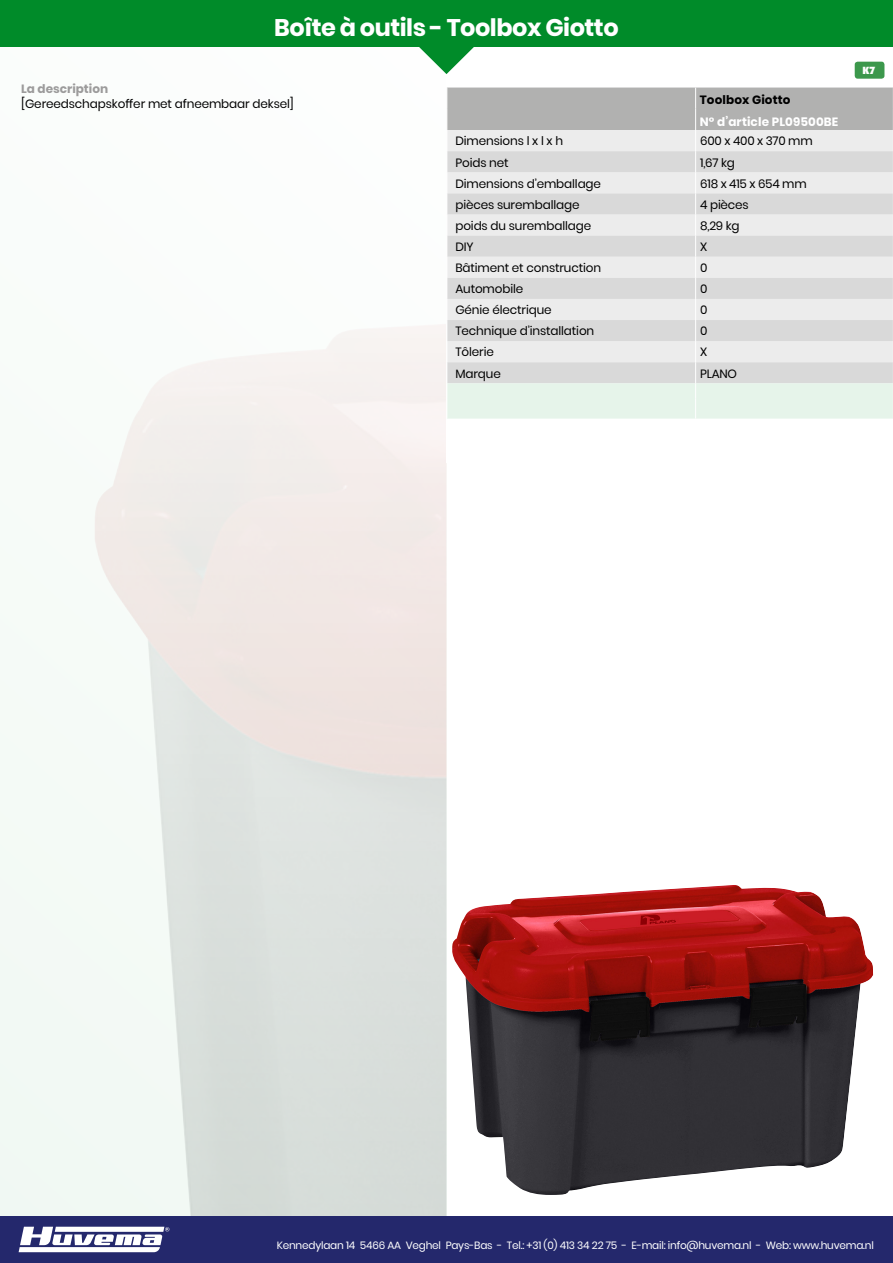
<style>
.page{position:relative;width:893px;height:1263px;background:#fff}
.page>*{position:absolute;margin:0;border:0;box-sizing:border-box;transform-origin:0 0}
.Tile_Header{font:700 24px "Poppins";letter-spacing:-.02em;color:#fff}
.Table_Horzontal_Left{font:12px "Poppins";letter-spacing:-.01em;color:#000}
.Table_body_ATA{font:12px "Poppins";letter-spacing:-.02em;color:#000}
.ArticleGroupHeader_t{font:12px "Poppins";letter-spacing:-.01em;color:#000}
.itemNo_ATA{font:700 12px "Poppins";letter-spacing:.01em;color:#fff}
.SLUG{font:700 12px "Poppins";color:#9c9b9b}
.type_ATA{font:700 12px "Poppins";letter-spacing:.01em;color:#000}
.t1{font:10.5px "Poppins";letter-spacing:-.02em;color:#fff}
.Promo_VSP{font:900 10.5px "Dax";color:#fff}
</style>
<div class="page">
<svg style="left:0;top:324px;width:446px;height:892px"></svg>
<div style="left:0;top:1216px;width:893px;height:47px;background:#24286c"></div>
<svg style="left:19px;top:1227px;width:150px;height:25px"></svg>
<div style="left:0;top:0;width:893px;height:47px;background:#008b29"></div>
<div style="left:855px;top:62px;width:29px;height:17px;background:#3c984c;border-radius:3px"></div>
<svg style="left:447px;top:88px;width:446px;height:331px;background:#dcdedd"></svg>
<svg style="left:419px;top:47px;width:55px;height:27px"></svg>
<img style="left:452px;top:885px;width:421px;height:310px">
<p class="Tile_Header" style="left:274px;top:14px;width:346px">Boîte à outils - Toolbox Giotto</p>
<p class="SLUG" style="left:21px;top:82px;width:88px">La description</p>
<p class="ArticleGroupHeader_t" style="left:21px;top:97px;width:274px">[Gereedschapskoffer met afneembaar deksel]</p>
<p class="type_ATA" style="left:700px;top:93px;width:92px">Toolbox Giotto</p>
<p class="itemNo_ATA" style="left:700px;top:115px;width:140px">N° d’article PL09500BE</p>
<p class="Table_Horzontal_Left" style="left:455px;top:134px;width:109px">Dimensions l x l x h</p>
<p class="Table_body_ATA" style="left:700px;top:134px;width:114px">600 x 400 x 370 mm</p>
<p class="Table_Horzontal_Left" style="left:455px;top:155px;width:55px">Poids net</p>
<p class="Table_body_ATA" style="left:700px;top:155px;width:36px">1,67 kg</p>
<p class="Table_Horzontal_Left" style="left:455px;top:176px;width:147px">Dimensions d’emballage</p>
<p class="Table_body_ATA" style="left:700px;top:176px;width:108px">618 x 415 x 654 mm</p>
<p class="Table_Horzontal_Left" style="left:455px;top:198px;width:126px">pièces suremballage</p>
<p class="Table_body_ATA" style="left:700px;top:198px;width:50px">4 pièces</p>
<p class="Table_Horzontal_Left" style="left:455px;top:219px;width:137px">poids du suremballage</p>
<p class="Table_body_ATA" style="left:700px;top:219px;width:41px">8,29 kg</p>
<p class="Table_Horzontal_Left" style="left:455px;top:240px;width:20px">DIY</p>
<p class="Table_body_ATA" style="left:700px;top:240px;width:9px">X</p>
<p class="Table_Horzontal_Left" style="left:455px;top:261px;width:147px">Bâtiment et construction</p>
<p class="Table_body_ATA" style="left:700px;top:261px;width:9px">0</p>
<p class="Table_Horzontal_Left" style="left:455px;top:282px;width:69px">Automobile</p>
<p class="Table_body_ATA" style="left:700px;top:282px;width:9px">0</p>
<p class="Table_Horzontal_Left" style="left:455px;top:303px;width:98px">Génie électrique</p>
<p class="Table_body_ATA" style="left:700px;top:303px;width:9px">0</p>
<p class="Table_Horzontal_Left" style="left:455px;top:324px;width:140px">Technique d’installation</p>
<p class="Table_body_ATA" style="left:700px;top:324px;width:9px">0</p>
<p class="Table_Horzontal_Left" style="left:455px;top:345px;width:40px">Tôlerie</p>
<p class="Table_body_ATA" style="left:700px;top:345px;width:9px">X</p>
<p class="Table_Horzontal_Left" style="left:455px;top:366px;width:47px">Marque</p>
<p class="Table_body_ATA" style="left:700px;top:366px;width:38px">PLANO</p>
<p class="Promo_VSP" style="left:862px;top:65px;width:15px">K7</p>
<p class="t1" style="left:277px;top:1239px;width:599px">Kennedylaan 14 5466 AA Veghel Pays-Bas - Tel.: +31 (0) 413 34 22 75 - E-mail: info@huvema.nl - Web: www.huvema.nl</p>
</div>
